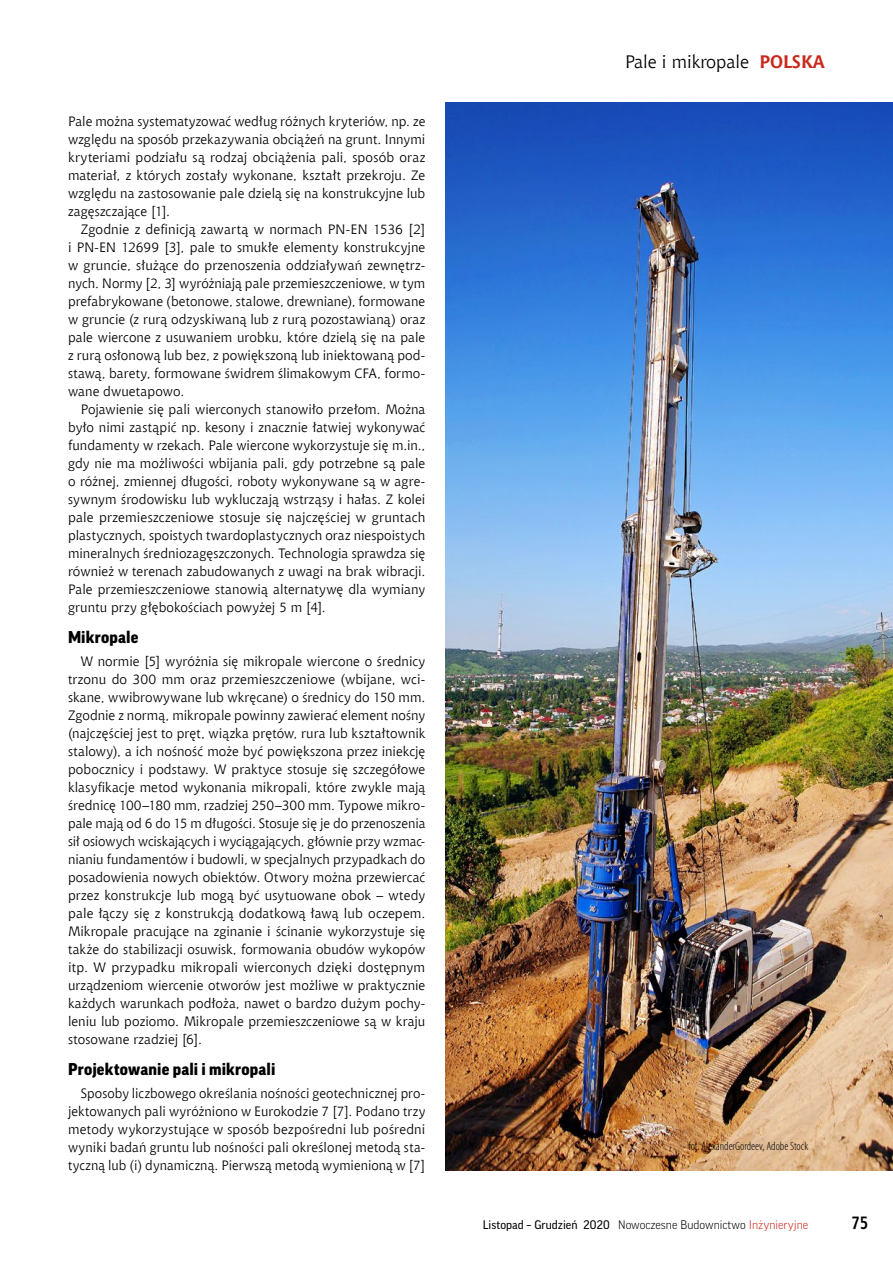
<style>
.page{position:relative;width:893px;height:1263px;background:#fff}
.page>*{position:absolute;margin:0;border:0;box-sizing:border-box;transform-origin:0 0}
.t1{font:18px "Chianti EU";color:#000}
.t2{font:700 18px "Aerton Cnd EFN";color:#000}
.t3{font:900 16.5px "Good Pro";letter-spacing:.01em;color:#000}
.t4{font:13.5px/18px "Chianti EU";letter-spacing:.005em;color:#000;text-align:justify}
.t5{font:12px "Good Pro";color:#000}
.t6{font:300 condensed 12px "Myriad Pro";color:#000}
.s1{font-weight:700;color:#ca291d}
.s2{font-weight:300}
.s3{font-weight:300;color:#ca291d}
</style>
<div class="page">
<img style="left:446px;top:102px;width:447px;height:1068px">
<p class="t4" style="left:68px;top:112px;width:359px">Pale można systematyzować według różnych kryteriów, np. ze względu na sposób przekazywania obciążeń na grunt. Innymi kryteriami podziału są rodzaj obciążenia pali, sposób oraz materiał, z których zostały wykonane, kształt przekroju. Ze względu na zastosowanie pale dzielą się na konstrukcyjne lub zagęszczające [1].</p>
<p class="t4" style="left:68px;top:220px;width:359px;text-indent:13px">Zgodnie z definicją zawartą w normach PN-EN 1536 [2] i PN-EN 12699 [3], pale to smukłe elementy konstrukcyjne w gruncie, służące do przenoszenia oddziaływań zewnętrz&shy;nych. Normy [2, 3] wyróżniają pale przemieszczeniowe, w tym prefabrykowane (betonowe, stalowe, drewniane), formowane w gruncie (z rurą odzyskiwaną lub z rurą pozostawianą) oraz pale wiercone z usuwaniem urobku, które dzielą się na pale z rurą osłonową lub bez, z powiększoną lub iniektowaną pod&shy;stawą, barety, formowane świdrem ślimakowym CFA, formo&shy;wane dwuetapowo.</p>
<p class="t4" style="left:68px;top:400px;width:359px;text-indent:13px">Pojawienie się pali wierconych stanowiło przełom. Można było nimi zastąpić np. kesony i znacznie łatwiej wykonywać fundamenty w rzekach. Pale wiercone wykorzystuje się m.in., gdy nie ma możliwości wbijania pali, gdy potrzebne są pale o różnej, zmiennej długości, roboty wykonywane są w agre&shy;sywnym środowisku lub wykluczają wstrząsy i hałas. Z kolei pale przemieszczeniowe stosuje się najczęściej w gruntach plastycznych, spoistych twardoplastycznych oraz niespoistych mineralnych średniozagęszczonych. Technologia sprawdza się również w terenach zabudowanych z uwagi na brak wibracji.<br>Pale przemieszczeniowe stanowią alternatywę dla wymiany gruntu przy głębokościach powyżej 5 m [4].</p>
<p class="t3" style="left:68px;top:628px;width:72px">Mikropale</p>
<p class="t4" style="left:68px;top:652px;width:359px;text-indent:13px">W normie [5] wyróżnia się mikropale wiercone o średnicy trzonu do 300 mm oraz przemieszczeniowe (wbijane, wci&shy;skane, wwibrowywane lub wkręcane) o średnicy do 150 mm.<br>Zgodnie z normą, mikropale powinny zawierać element nośny (najczęściej jest to pręt, wiązka prętów, rura lub kształtownik stalowy), a ich nośność może być powiększona przez iniekcję pobocznicy i podstawy. W praktyce stosuje się szczegółowe klasyfikacje metod wykonania mikropali, które zwykle mają średnicę 100–180 mm, rzadziej 250–300 mm. Typowe mikro&shy;pale mają od 6 do 15 m długości. Stosuje się je do przenoszenia sił osiowych wciskających i wyciągających, głównie przy wzmac&shy;nianiu fundamentów i budowli, w specjalnych przypadkach do posadowienia nowych obiektów. Otwory można przewiercać przez konstrukcje lub mogą być usytuowane obok – wtedy pale łączy się z konstrukcją dodatkową ławą lub oczepem.<br>Mikropale pracujące na zginanie i ścinanie wykorzystuje się także do stabilizacji osuwisk, formowania obudów wykopów itp. W przypadku mikropali wierconych dzięki dostępnym urządzeniom wiercenie otworów jest możliwe w praktycznie każdych warunkach podłoża, nawet o bardzo dużym pochy&shy;leniu lub poziomo. Mikropale przemieszczeniowe są w kraju stosowane rzadziej [6].</p>
<p class="t3" style="left:68px;top:1060px;width:209px">Projektowanie pali i mikropali</p>
<p class="t4" style="left:68px;top:1084px;width:359px;text-indent:13px">Sposoby liczbowego określania nośności geotechnicznej pro&shy;jektowanych pali wyróżniono w Eurokodzie 7 [7]. Podano trzy metody wykorzystujące w sposób bezpośredni lub pośredni wyniki badań gruntu lub nośności pali określonej metodą sta&shy;tyczną lub (i) dynamiczną. Pierwszą metodą wymienioną w [7]</p>
<h1 class="t1" style="left:625px;top:51px;width:201px">Pale i mikropale <span class="s1">POLSKA</span></h1>
<p class="t6" style="left:688px;top:1139px;width:121px">fot. AlexanderGordeev, Adobe Stock</p>
<p class="t5" style="left:483px;top:1218px;width:327px">Listopad – Grudzień 2020 <span class="s2">Nowoczesne Budownictwo</span> <span class="s3">Inżynieryjne</span></p>
<h1 class="t2" style="left:851px;top:1212px;width:18px">75</h1>
</div>
